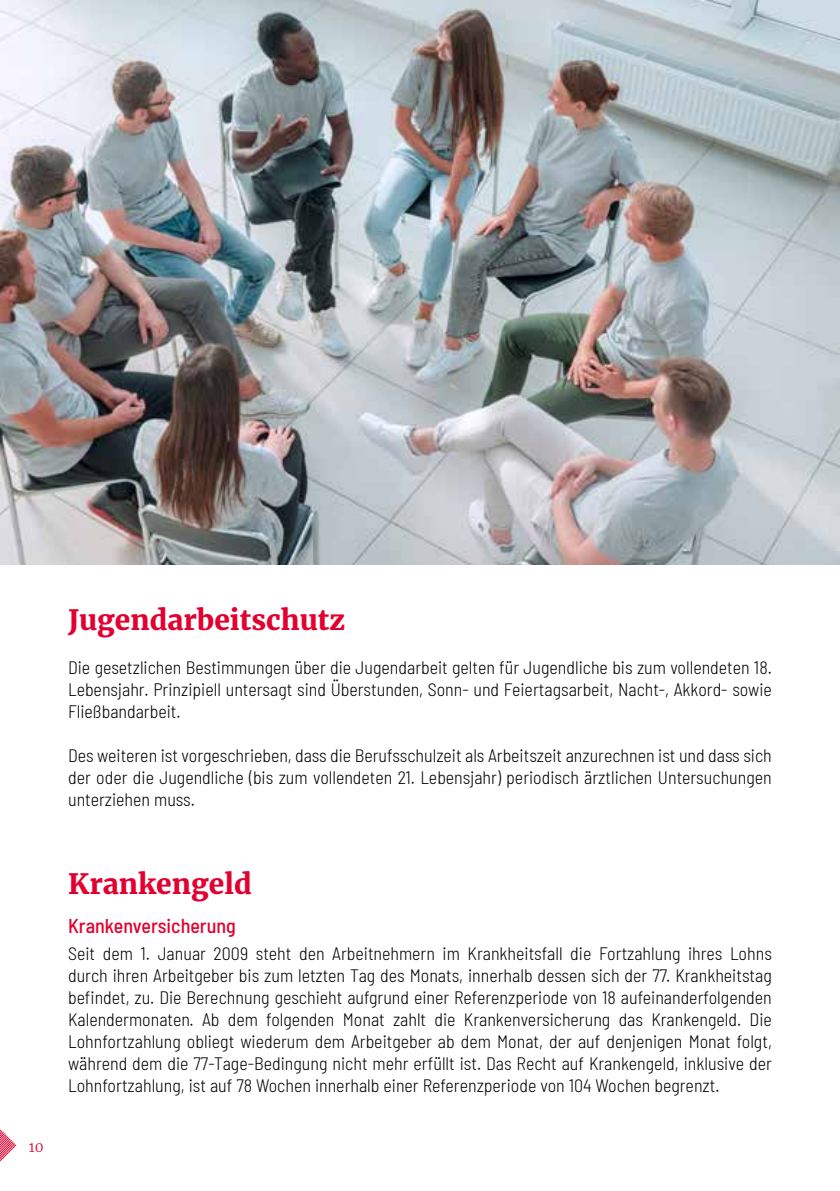
<style>
.page{position:relative;width:840px;height:1191px;background:#fff}
.page>*{position:absolute;margin:0;border:0;box-sizing:border-box;transform-origin:0 0}
.t1{font:900 28px "Merriweather";color:#e20030}
.t2{font:500 semi-condensed 20px "Barlow";color:#e20030}
.t3{font:300 semi-condensed 18px/22px "Barlow";color:#000;text-align:justify}
.t4{font:300 14px "Merriweather";color:#e20030}
</style>
<div class="page">
<svg style="left:0;top:1129px;width:16px;height:33px"></svg>
<img style="left:0;top:0;width:839px;height:564px">
<h1 class="t1" style="left:68px;top:600px;width:278px">Jugendarbeitschutz</h1>
<p class="t3" style="left:68px;top:655px;width:705px">Die gesetzlichen Bestimmungen über die Jugendarbeit gelten für Jugendliche bis zum vollendeten 18.<br>Lebensjahr. Prinzipiell untersagt sind Überstunden, Sonn- und Feiertagsarbeit, Nacht-, Akkord- sowie Fließbandarbeit.</p>
<p class="t3" style="left:68px;top:743px;width:705px">Des weiteren ist vorgeschrieben, dass die Berufsschulzeit als Arbeitszeit anzurechnen ist und dass sich der oder die Jugendliche (bis zum vollendeten 21. Lebensjahr) periodisch ärztlichen Untersuchungen unterziehen muss.</p>
<p class="t4" style="left:29px;top:1137px;width:16px">10</p>
<h1 class="t1" style="left:68px;top:864px;width:185px">Krankengeld</h1>
<p class="t2" style="left:68px;top:911px;width:169px">Krankenversicherung</p>
<p class="t3" style="left:68px;top:941px;width:705px">Seit dem 1. Januar 2009 steht den Arbeitnehmern im Krankheitsfall die Fortzahlung ihres Lohns durch ihren Arbeitgeber bis zum letzten Tag des Monats, innerhalb dessen sich der 77. Krankheitstag befindet, zu. Die Berechnung geschieht aufgrund einer Referenzperiode von 18 aufeinanderfolgenden Kalendermonaten. Ab dem folgenden Monat zahlt die Krankenversicherung das Krankengeld. Die Lohnfortzahlung obliegt wiederum dem Arbeitgeber ab dem Monat, der auf denjenigen Monat folgt, während dem die 77-Tage-Bedingung nicht mehr erfüllt ist. Das Recht auf Krankengeld, inklusive der Lohnfortzahlung, ist auf 78 Wochen innerhalb einer Referenzperiode von 104 Wochen begrenzt.</p>
</div>
